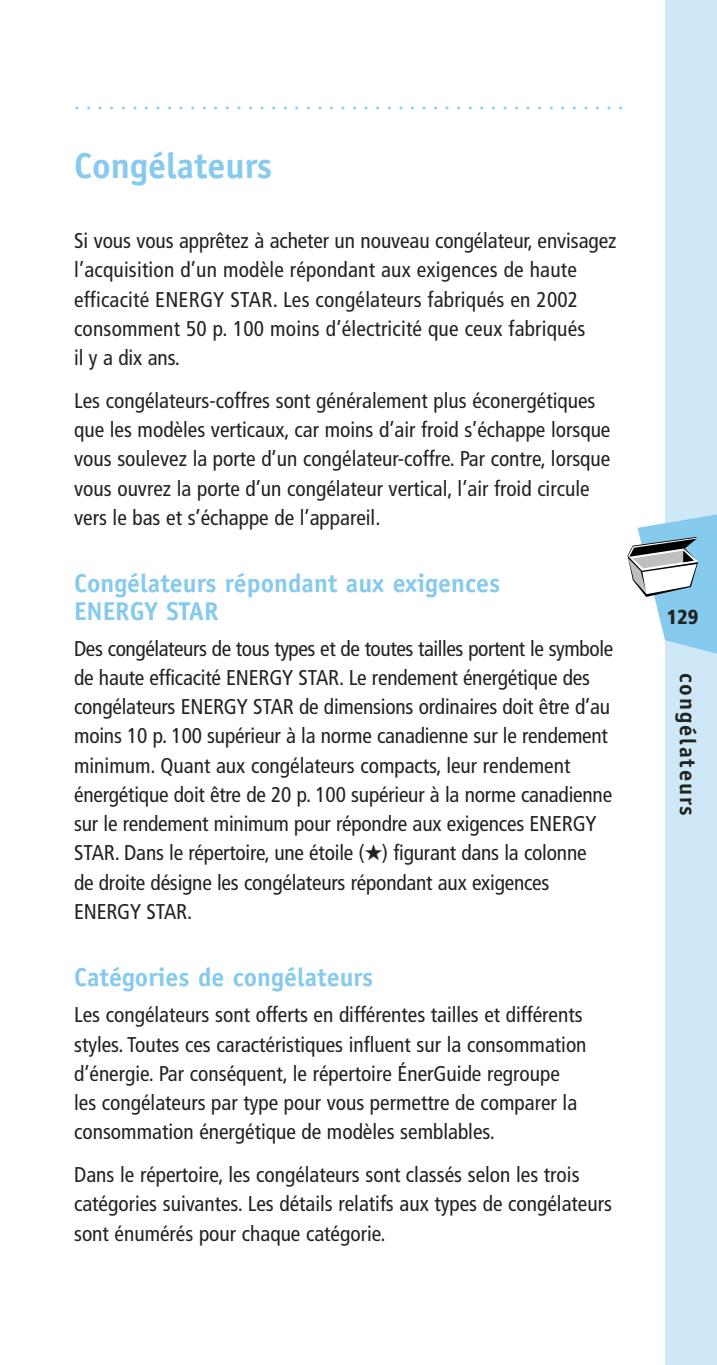
<style>
.page{position:relative;width:717px;height:1365px;background:#fff}
.page>*{position:absolute;margin:0;border:0;box-sizing:border-box;transform-origin:0 0}
.t1{font:700 36px "Officina Sans";color:#86caee}
.t2{font:700 25.88px/27px "Officina Sans";color:#86caee}
.t3{font:700 22.5px "Officina Sans";letter-spacing:.085em;color:#20231e}
.t4{font:condensed 21.38px/29.2px "Frutiger";color:#20231e}
.t5{font:20.25px "Officina Sans";color:#86caee}
.t6{font:900 condensed 20.25px "Frutiger";color:#20231e}
</style>
<div class="page">
<svg style="left:627px;top:0;width:90px;height:1365px"></svg>
<p class="t5" style="left:74px;top:95px;width:551px">................................................</p>
<h1 class="t1" style="left:74px;top:152px;width:199px">Congélateurs</h1>
<p class="t4" style="left:74px;top:228px;width:544px">Si vous vous apprêtez à acheter un nouveau congélateur, envisagez l’acquisition d’un modèle répondant aux exigences de haute efficacité ENERGY STAR. Les congélateurs fabriqués en 2002 consomment 50 p. 100 moins d’électricité que ceux fabriqués<br>il y a dix ans.</p>
<p class="t4" style="left:74px;top:388px;width:538px">Les congélateurs-coffres sont généralement plus éconergétiques que les modèles verticaux, car moins d’air froid s’échappe lorsque vous soulevez la porte d’un congélateur-coffre. Par contre, lorsque vous ouvrez la porte d’un congélateur vertical, l’air froid circule vers le bas et s’échappe de l’appareil.</p>
<p class="t2" style="left:74px;top:572px;width:427px">Congélateurs répondant aux exigences<br>ENERGY STAR</p>
<p class="t4" style="left:74px;top:635px;width:540px">Des congélateurs de tous types et de toutes tailles portent le symbole de haute efficacité ENERGY STAR. Le rendement énergétique des congélateurs ENERGY STAR de dimensions ordinaires doit être d’au moins 10 p. 100 supérieur à la norme canadienne sur le rendement minimum. Quant aux congélateurs compacts, leur rendement énergétique doit être de 20 p. 100 supérieur à la norme canadienne sur le rendement minimum pour répondre aux exigences ENERGY STAR. Dans le répertoire, une étoile (★) figurant dans la colonne<br>de droite désigne les congélateurs répondant aux exigences ENERGY STAR.</p>
<p class="t2" style="left:74px;top:966px;width:301px">Catégories de congélateurs</p>
<p class="t4" style="left:74px;top:1002px;width:514px">Les congélateurs sont offerts en différentes tailles et différents styles. Toutes ces caractéristiques influent sur la consommation d’énergie. Par conséquent, le répertoire ÉnerGuide regroupe les congélateurs par type pour vous permettre de comparer la consommation énergétique de modèles semblables.</p>
<p class="t4" style="left:74px;top:1162px;width:539px">Dans le répertoire, les congélateurs sont classés selon les trois catégories suivantes. Les détails relatifs aux types de congélateurs sont énumérés pour chaque catégorie.</p>
<p class="t6" style="left:666px;top:609px;width:33px">129</p>
<p class="t3" style="left:696px;top:673px;width:144px;rotate:90deg">congélateurs</p>
</div>
